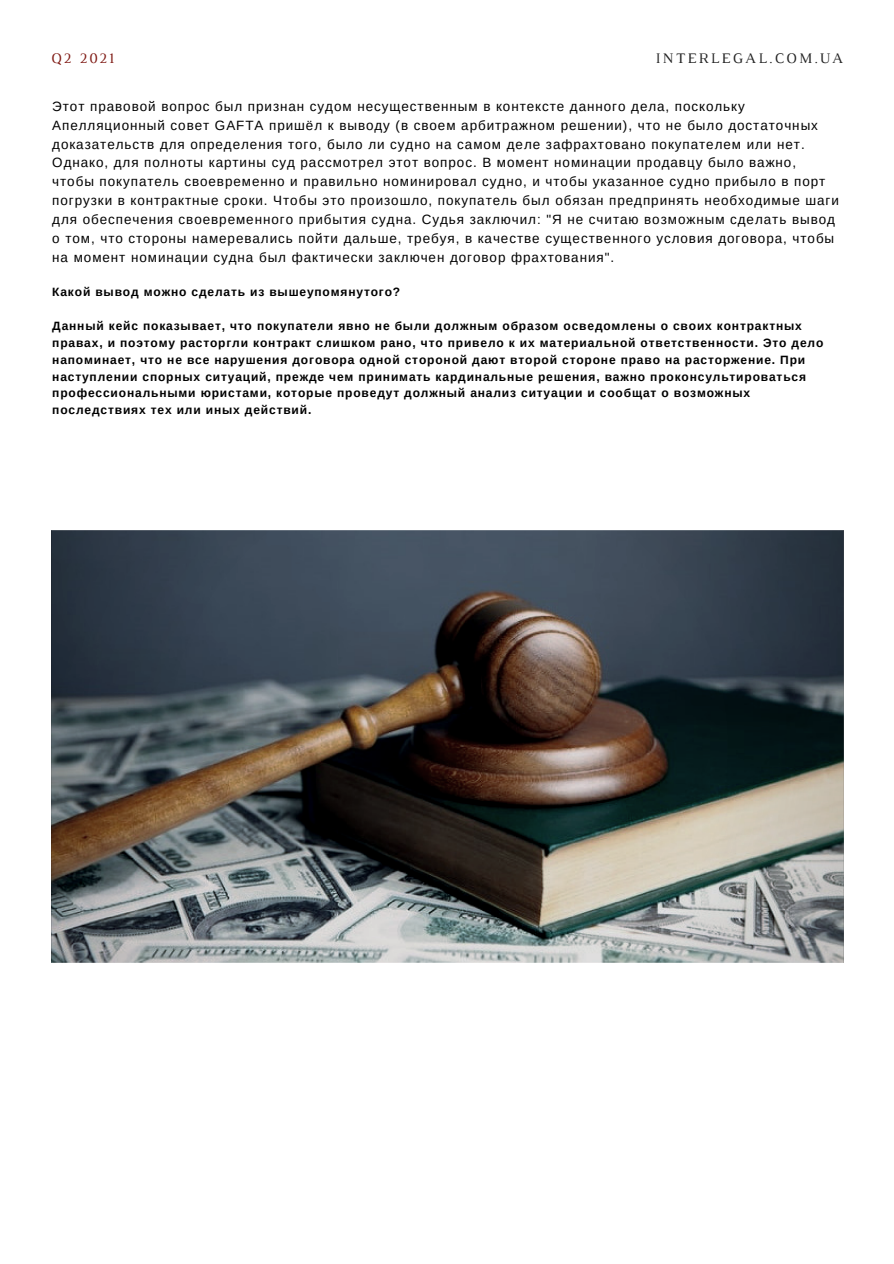
<style>
.page{position:relative;width:894px;height:1264px;background:#fff}
.page>*{position:absolute;margin:0;border:0;box-sizing:border-box;transform-origin:0 0}
.t1{font:14.85px "Luthier";letter-spacing:.14em;color:#222}
.t2{font:14.85px "Luthier";letter-spacing:.14em;color:#801b15}
.t3{font:13.5px/18.9px "Arimo";letter-spacing:.07em;color:#000}
.t4{font:700 12px/17px "Arimo";letter-spacing:.07em;color:#000}
</style>
<div class="page">
<img style="left:51px;top:530px;width:792px;height:432px">
<p class="t2" style="left:51px;top:53px;width:64px">Q2 2021</p>
<p class="t1" style="left:655px;top:53px;width:189px">INTERLEGAL.COM.UA</p>
<p class="t3" style="left:52px;top:97px;width:788px">Этот правовой вопрос был признан судом несущественным в контексте данного дела, поскольку Апелляционный совет GAFTA пришёл к выводу (в своем арбитражном решении), что не было достаточных доказательств для определения того, было ли судно на самом деле зафрахтовано покупателем или нет.<br>Однако, для полноты картины суд рассмотрел этот вопрос. В момент номинации продавцу было важно, чтобы покупатель своевременно и правильно номинировал судно, и чтобы указанное судно прибыло в порт погрузки в контрактные сроки. Чтобы это произошло, покупатель был обязан предпринять необходимые шаги для обеспечения своевременного прибытия судна. Судья заключил: "Я не считаю возможным сделать вывод о том, что стороны намеревались пойти дальше, требуя, в качестве существенного условия договора, чтобы на момент номинации судна был фактически заключен договор фрахтования".</p>
<p class="t4" style="left:52px;top:283px;width:349px">Какой вывод можно сделать из вышеупомянутого?</p>
<p class="t4" style="left:52px;top:317px;width:772px">Данный кейс показывает, что покупатели явно не были должным образом осведомлены о своих контрактных правах, и поэтому расторгли контракт слишком рано, что привело к их материальной ответственности. Это дело напоминает, что не все нарушения договора одной стороной дают второй стороне право на расторжение. При наступлении спорных ситуаций, прежде чем принимать кардинальные решения, важно проконсультироваться профессиональными юристами, которые проведут должный анализ ситуации и сообщат о возможных последствиях тех или иных действий.</p>
</div>
